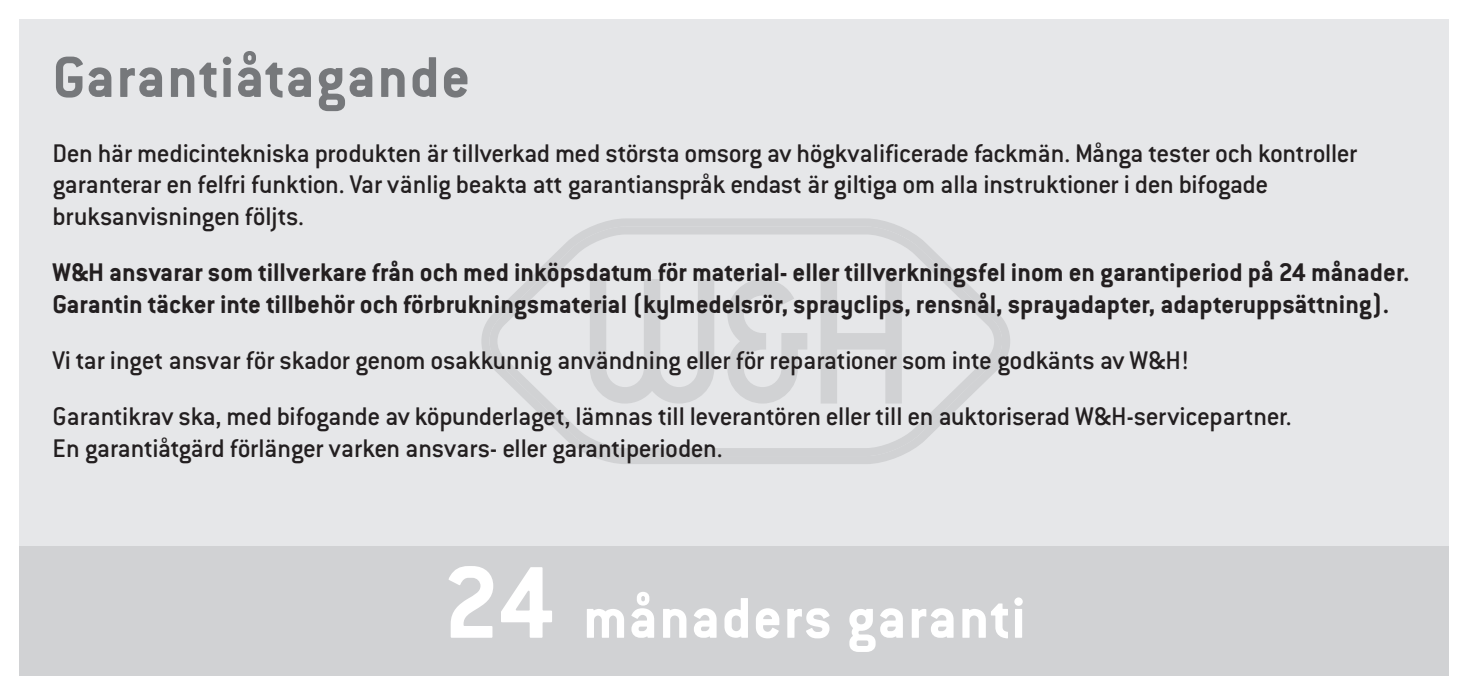
<style>
.page{position:relative;width:1469px;height:695px;background:#fff}
.page>*{position:absolute;margin:0;border:0;box-sizing:border-box;transform-origin:0 0}
.t1{font:700 63px "Conduit ITC Pro";letter-spacing:.025em;color:#fff}
.t2{font:700 63px "Conduit ITC Pro";letter-spacing:.02em;color:#76787b}
.t3{font:500 28px/31.5px "Conduit ITC Pro";letter-spacing:-.015em;color:#231f20}
.t4{font:700 28px/31.5px "Conduit ITC Pro";color:#231f20}
.s1{font-size:112px}
</style>
<div class="page">
<div style="left:20px;top:20px;width:1429px;height:526px;background:#e6e7e9"></div>
<div style="left:20px;top:546px;width:1429px;height:129px;background:#d1d2d4"></div>
<svg style="left:481px;top:218px;width:529px;height:246px"></svg>
<svg style="left:486px;top:226px;width:519px;height:230px"></svg>
<h1 class="t2" style="left:53px;top:41px;width:419px">Garantiåtagande</h1>
<p class="t3" style="left:53px;top:137px;width:1306px">Den här medicintekniska produkten är tillverkad med största omsorg av högkvalificerade fackmän. Många tester och kontroller garanterar en felfri funktion. Var vänlig beakta att garantianspråk endast är giltiga om alla instruktioner i den bifogade bruksanvisningen följts.</p>
<p class="t4" style="left:53px;top:256px;width:1358px">W&amp;H ansvarar som tillverkare från och med inköpsdatum för material- eller tillverkningsfel inom en garantiperiod på 24 månader.<br>Garantin täcker inte tillbehör och förbrukningsmaterial (kylmedelsrör, sprayclips, rensnål, sprayadapter, adapteruppsättning).</p>
<p class="t3" style="left:53px;top:332px;width:1240px;line-height:56.4px">Vi tar inget ansvar för skador genom osakkunnig användning eller för reparationer som inte godkänts av W&amp;H!<br>Garantikrav ska, med bifogande av köpunderlaget, lämnas till leverantören eller till en auktoriserad W&amp;H-servicepartner.</p>
<p class="t3" style="left:53px;top:432px;width:671px">En garantiåtgärd förlänger varken ansvars- eller garantiperioden.</p>
<h1 class="t1" style="left:443px;top:581px;width:584px"><span class="s1">24</span> månaders garanti</h1>
</div>
